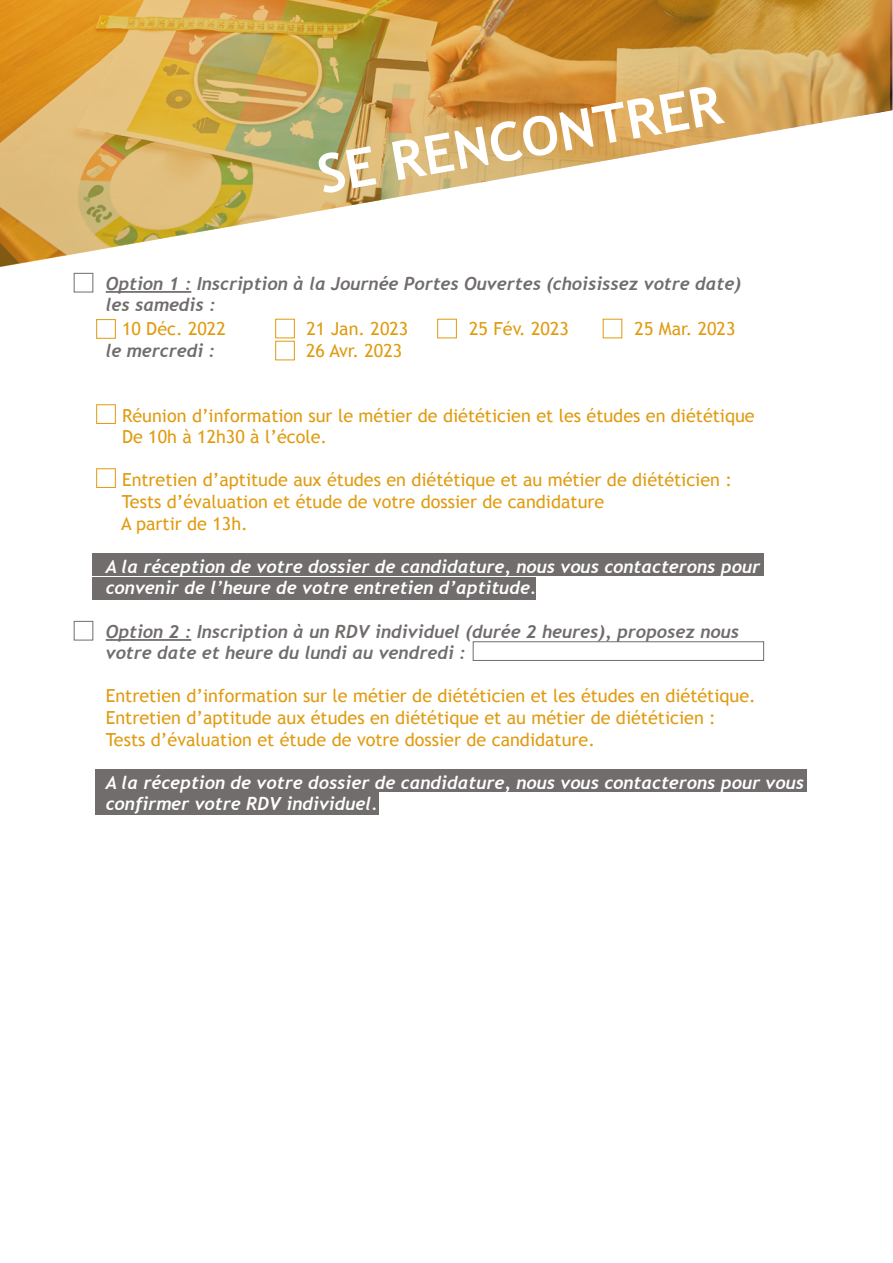
<style>
.page{position:relative;width:893px;height:1263px;background:#fff}
.page>*{position:absolute;margin:0;border:0;box-sizing:border-box;transform-origin:0 0}
.t1{font:700 53.7px "Trebuchet MS";color:#fff}
.t2{font:18px/21.6px "Trebuchet MS";color:#e09b10}
.t3{font:italic 700 18px/21.6px "Trebuchet";color:#fff}
.t4{font:italic 700 18px/21.6px "Trebuchet";color:#706d6c}
</style>
<div class="page">
<div style="left:473px;top:641px;width:291px;height:20px;border:1px solid #706d6c"></div>
<div style="left:74px;top:273px;width:19px;height:19px;border:1px solid #706d6c"></div>
<div style="left:74px;top:621px;width:19px;height:19px;border:1px solid #706d6c"></div>
<div style="left:96px;top:319px;width:20px;height:20px;border:1px solid #e09b10"></div>
<div style="left:275px;top:319px;width:20px;height:19px;border:1px solid #e09b10"></div>
<div style="left:437px;top:319px;width:20px;height:19px;border:1px solid #e09b10"></div>
<div style="left:96px;top:468px;width:20px;height:20px;border:1px solid #e09b10"></div>
<div style="left:96px;top:404px;width:20px;height:20px;border:1px solid #e09b10"></div>
<svg style="left:0;top:0;width:890px;height:268px"></svg>
<div style="left:93px;top:553px;width:671px;height:23px;background:#706d6c"></div>
<div style="left:93px;top:577px;width:443px;height:22px;background:#706d6c"></div>
<div style="left:95px;top:769px;width:712px;height:22px;background:#706d6c"></div>
<div style="left:95px;top:792px;width:284px;height:23px;background:#706d6c"></div>
<div style="left:275px;top:341px;width:20px;height:19px;border:1px solid #e09b10"></div>
<hr style="left:106px;top:291px;width:85px;height:2px;background:#706d6c">
<hr style="left:106px;top:639px;width:85px;height:2px;background:#706d6c">
<h1 class="t1" style="left:312px;top:142px;width:411px;rotate:-10deg">SE RENCONTRER</h1>
<p class="t4" style="left:106px;top:273px;width:637px">Option 1 : Inscription à la Journée Portes Ouvertes (choisissez votre date) les samedis :</p>
<p class="t2" style="left:122px;top:318px;width:105px">10 Déc. 2022</p>
<p class="t4" style="left:106px;top:340px;width:111px">le mercredi :</p>
<p class="t2" style="left:306px;top:318px;width:103px">21 Jan. 2023</p>
<p class="t2" style="left:469px;top:318px;width:101px">25 Fév. 2023</p>
<p class="t2" style="left:306px;top:340px;width:98px">26 Avr. 2023</p>
<p class="t2" style="left:635px;top:318px;width:102px">25 Mar. 2023</p>
<p class="t2" style="left:122px;top:405px;width:634px">Réunion d’information sur le métier de diététicien et les études en diététique<br>De 10h à 12h30 à l’école.</p>
<p class="t2" style="left:121px;top:469px;width:613px">Entretien d’aptitude aux études en diététique et au métier de diététicien :<br>Tests d’évaluation et étude de votre dossier de candidature<br>A partir de 13h.</p>
<p class="t3" style="left:106px;top:556px;width:656px">A la réception de votre dossier de candidature, nous vous contacterons pour convenir de l’heure de votre entretien d’aptitude.</p>
<p class="t4" style="left:106px;top:621px;width:635px">Option 2 : Inscription à un RDV individuel (durée 2 heures), proposez nous votre date et heure du lundi au vendredi :</p>
<p class="t2" style="left:106px;top:685px;width:652px">Entretien d’information sur le métier de diététicien et les études en diététique.<br>Entretien d’aptitude aux études en diététique et au métier de diététicien :<br>Tests d’évaluation et étude de votre dossier de candidature.</p>
<p class="t3" style="left:106px;top:772px;width:700px">A la réception de votre dossier de candidature, nous vous contacterons pour vous confirmer votre RDV individuel.</p>
</div>
